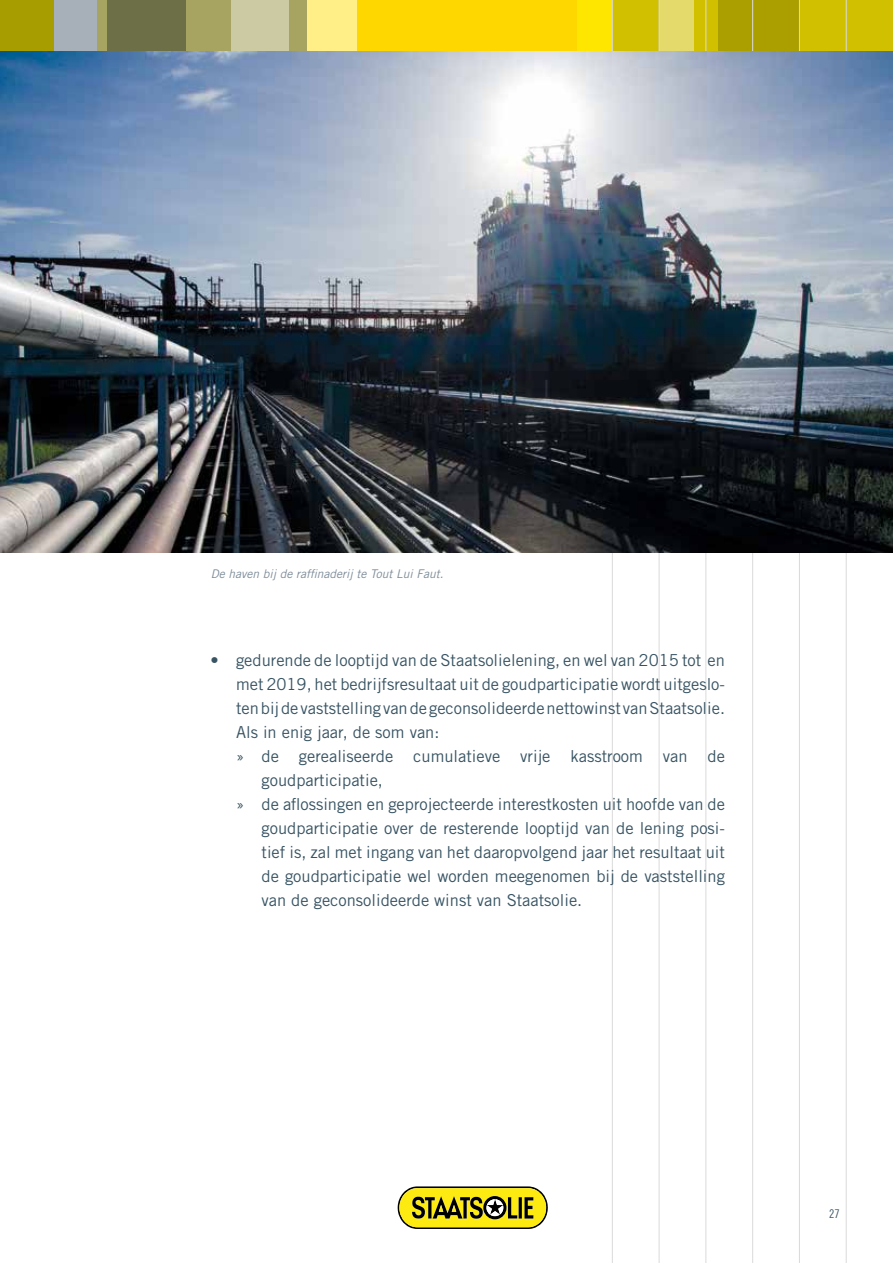
<style>
.page{position:relative;width:893px;height:1263px;background:#fff}
.page>*{position:absolute;margin:0;border:0;box-sizing:border-box;transform-origin:0 0}
.t1{font:16.5px "Trade Gothic";color:#385463}
.t2{font:italic 12px "Trade Gothic";color:#7e8d9a}
.t3{font:12px "Trade Gothic Cond Eighteen";color:#385463}
</style>
<div class="page">
<div style="left:0;top:0;width:186px;height:51px;background:#a7afb9"></div>
<svg style="left:98px;top:0;width:259px;height:51px"></svg>
<div style="left:0;top:0;width:53px;height:51px;background:#a79d00"></div>
<svg style="left:357px;top:0;width:536px;height:51px"></svg>
<div style="left:231px;top:0;width:58px;height:51px;background:#cbcaa3"></div>
<div style="left:659px;top:0;width:34px;height:51px;background:#e4da6b"></div>
<svg style="left:398px;top:1186px;width:150px;height:43px"></svg>
<hr style="left:612px;top:0;width:1px;height:1263px;background:#dadada">
<hr style="left:659px;top:0;width:1px;height:1263px;background:#dadada">
<hr style="left:706px;top:0;width:1px;height:1263px;background:#dadada">
<hr style="left:752px;top:0;width:1px;height:1263px;background:#dadada">
<hr style="left:799px;top:0;width:1px;height:1263px;background:#dadada">
<hr style="left:846px;top:0;width:1px;height:1263px;background:#dadada">
<img style="left:0;top:51px;width:893px;height:502px">
<p class="t2" style="left:211px;top:567px;width:234px">De haven bij de raffinaderij te Tout Lui Faut.</p>
<p class="t1" style="left:210px;top:650px;width:516px">• gedurende de looptijd van de Staatsolielening, en wel van 2015 tot en</p>
<p class="t1" style="left:236px;top:674px;width:490px">met 2019, het bedrijfsresultaat uit de goudparticipatie wordt uitgeslo-</p>
<p class="t1" style="left:236px;top:698px;width:491px">ten bij de vaststelling van de geconsolideerde nettowinst van Staatsolie.</p>
<p class="t1" style="left:236px;top:722px;width:205px">Als in enig jaar, de som van:</p>
<p class="t1" style="left:236px;top:746px;width:490px">» de gerealiseerde cumulatieve vrije kasstroom van de</p>
<p class="t1" style="left:261px;top:770px;width:123px">goudparticipatie,</p>
<p class="t1" style="left:236px;top:794px;width:490px">» de aflossingen en geprojecteerde interestkosten uit hoofde van de</p>
<p class="t1" style="left:261px;top:818px;width:465px">goudparticipatie over de resterende looptijd van de lening posi-</p>
<p class="t1" style="left:261px;top:842px;width:465px">tief is, zal met ingang van het daaropvolgend jaar het resultaat uit</p>
<p class="t1" style="left:261px;top:866px;width:465px">de goudparticipatie wel worden meegenomen bij de vaststelling</p>
<p class="t1" style="left:261px;top:890px;width:322px">van de geconsolideerde winst van Staatsolie.</p>
<p class="t3" style="left:829px;top:1206px;width:12px">27</p>
</div>
